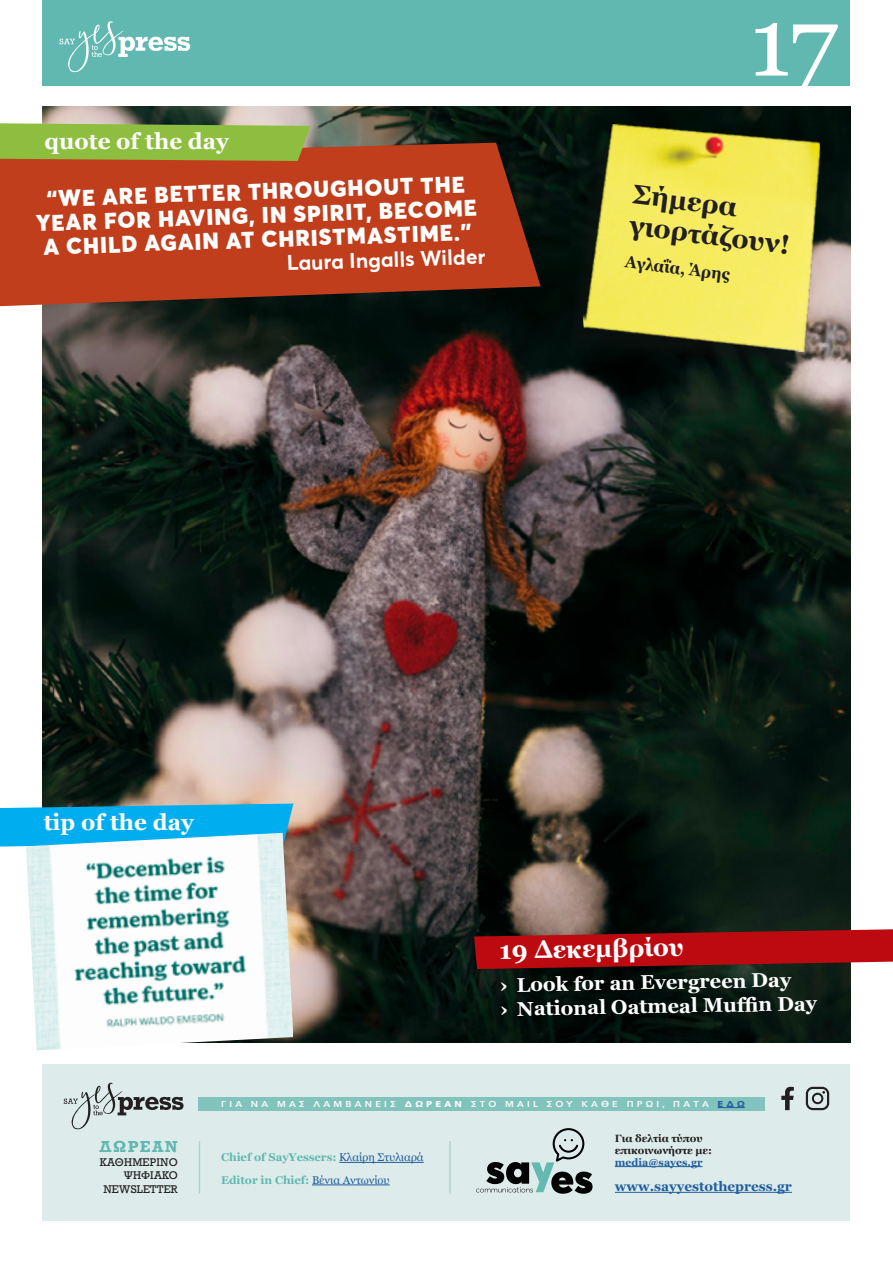
<style>
.page{position:relative;width:893px;height:1263px;background:#fff}
.page>*{position:absolute;margin:0;border:0;box-sizing:border-box;transform-origin:0 0}
.t1{font:97.5px "Georgia";color:#fff}
.t2{font:700 27px/31.3px "Georgia";color:#231f20}
.t3{font:700 25.05px "Georgia";color:#fff}
.t4{font:900 22.5px/24px "Averta";color:#fff;text-align:center}
.t5{font:700 22.5px "Georgia";color:#fff}
.t6{font:700 21px "Averta";color:#fff}
.t7{font:700 19.95px/24px "Georgia";color:#fff}
.t8{font:700 16.8px "Georgia";color:#231f20;scale:.93 1}
.t9{font:700 15px "Rockwell";letter-spacing:.095em;color:#61b8b0}
.t10{font:700 13.5px "Georgia";color:#215e9e}
.t11{font:700 11.25px/22.5px "Georgia";letter-spacing:-.005em;color:#61b8b0}
.t12{font:700 10.5px/12px "Georgia";color:#231f20}
.t13{font:10.5px/13.5px "Rockwell";color:#231f20;text-align:right}
.t14{font:700 10.5px "Georgia";color:#215e9e}
.t15{font:600 8.55px "Avenir Next";letter-spacing:.34em;color:#fff;scale:1.11 1}
.s1{font-weight:700}
.s2{font-weight:700;color:#215e9e}
.s3{font-weight:400;color:#215e9e}
</style>
<div class="page">
<div style="left:43px;top:0;width:807px;height:85px;background:#61b8b0"></div>
<svg style="left:60px;top:21px;width:130px;height:51px"></svg>
<img style="left:43px;top:106px;width:807px;height:937px">
<svg style="left:0;top:143px;width:541px;height:163px;background:#ac391b"></svg>
<svg style="left:0;top:123px;width:310px;height:38px;background:#90b741"></svg>
<svg style="left:0;top:803px;width:293px;height:43px;background:#10abe4"></svg>
<div style="left:43px;top:1064px;width:807px;height:156px;background:#ddecea"></div>
<svg style="left:64px;top:1083px;width:120px;height:46px"></svg>
<svg style="left:781px;top:1087px;width:13px;height:23px"></svg>
<svg style="left:806px;top:1087px;width:23px;height:23px"></svg>
<hr style="left:339px;top:1162px;width:85px;height:1px;background:#215e9e">
<hr style="left:312px;top:1184px;width:78px;height:1px;background:#215e9e">
<svg style="left:476px;top:1128px;width:116px;height:66px"></svg>
<hr style="left:615px;top:1166px;width:87px;height:1px;background:#215e9e">
<hr style="left:615px;top:1192px;width:177px;height:1px;background:#215e9e">
<hr style="left:199px;top:1141px;width:1px;height:52px;background:#b0d6d2">
<hr style="left:449px;top:1141px;width:2px;height:52px;background:#b0d6d2">
<div style="left:198px;top:1097px;width:567px;height:13px;background:#82c3bd"></div>
<svg style="left:717px;top:1107px;width:28px;height:1px"></svg>
<img style="left:566px;top:106px;width:272px;height:265px">
<svg style="left:474px;top:929px;width:419px;height:40px;background:#a31317"></svg>
<img style="left:26px;top:833px;width:267px;height:217px">
<p class="t5" style="left:45px;top:124px;width:186px">quote of the day</p>
<p class="t4" style="left:35px;top:187px;width:443px;rotate:-2deg">“WE ARE BETTER THROUGHOUT THE<br>YEAR FOR HAVING, IN SPIRIT, BECOME<br>A CHILD AGAIN AT CHRISTMASTIME.”</p>
<p class="t6" style="left:286px;top:250px;width:200px;rotate:-2deg">Laura Ingalls Wilder</p>
<h1 class="t1" style="left:749px;top:-29px;width:90px">17</h1>
<p class="t2" style="left:635px;top:177px;width:163px;rotate:7deg">Σήμερα γιορτάζουν!</p>
<p class="t8" style="left:627px;top:249px;width:115px;rotate:7deg">Αγλαΐα, Άρης</p>
<p class="t5" style="left:44px;top:806px;width:152px">tip of the day</p>
<p class="t3" style="left:499px;top:931px;width:186px;rotate:-1deg">19 Δεκεμβρίου</p>
<p class="t7" style="left:500px;top:972px;width:318px;rotate:-1deg">› Look for an Evergreen Day<br>› National Oatmeal Muffi n Day</p>
<p class="t9" style="left:99px;top:1137px;width:80px">ΔΩΡΕΑΝ</p>
<p class="t13" style="left:100px;top:1155px;width:79px">ΚΑΘΗΜΕΡΙΝΟ<br>ΨΗΦΙΑΚΟ<br>NEWSLETTER</p>
<p class="t15" style="left:221px;top:1097px;width:473px">ΓΙΑ ΝΑ ΜΑΣ ΛΑΜΒΑΝΕΙΣ <span class="s1">ΔΩΡΕΑΝ</span> ΣΤΟ MAIL ΣΟΥ ΚΑΘΕ ΠΡΩΙ, ΠΑΤΑ <span class="s2">ΕΔΩ</span></p>
<p class="t11" style="left:221px;top:1146px;width:204px">Chief of SayΥessers: <span class="s3">Κλαίρη Στυλιαρά<br></span>Editor in Chief: <span class="s3">Βένια Αντωνίου</span></p>
<p class="t12" style="left:615px;top:1131px;width:99px">Για δελτία τύπου επικοινωνήστε με:</p>
<p class="t14" style="left:615px;top:1154px;width:89px">media@sayes.gr</p>
<p class="t10" style="left:615px;top:1176px;width:179px">www.sayyestothepress.gr</p>
</div>
